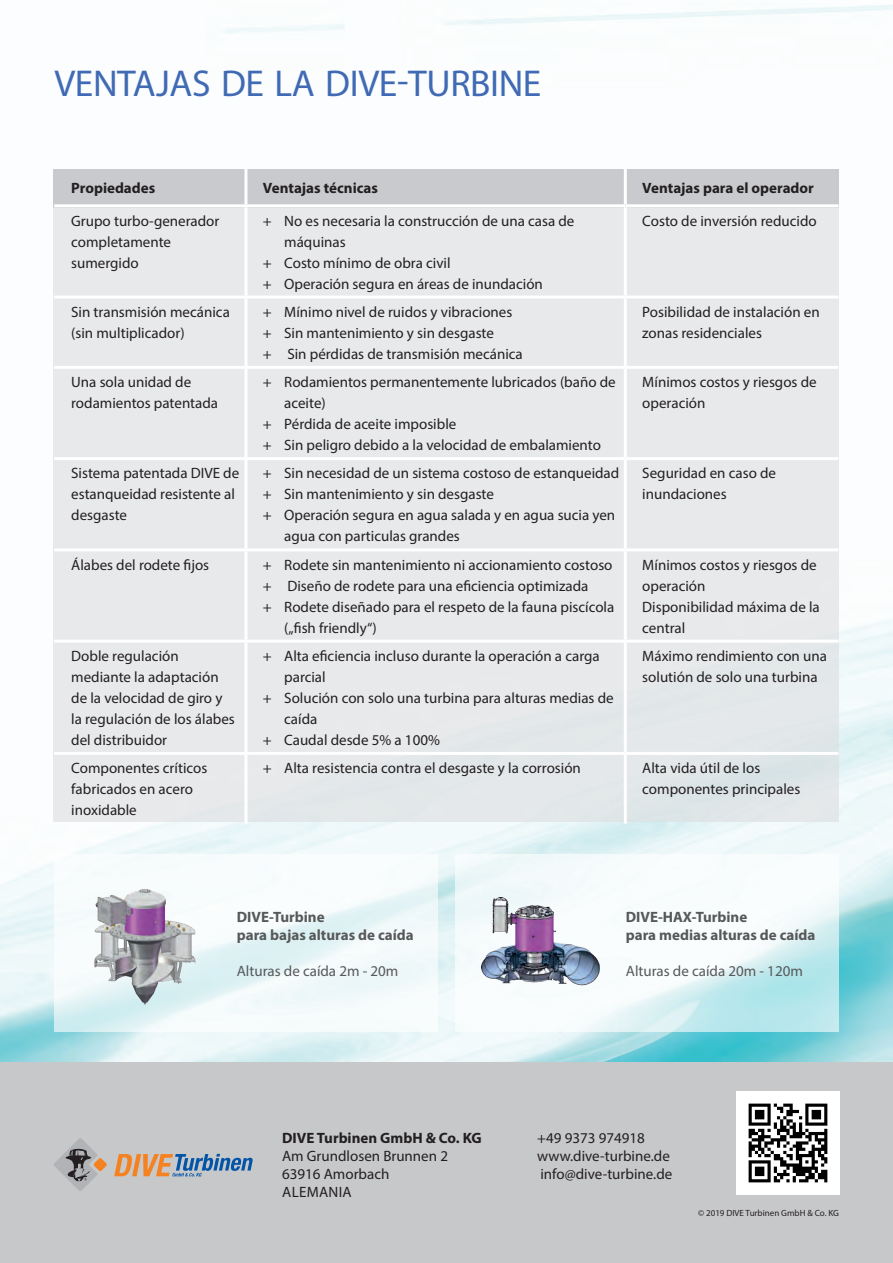
<style>
.page{position:relative;width:893px;height:1263px;background:#fff}
.page>*{position:absolute;margin:0;border:0;box-sizing:border-box;transform-origin:0 0}
.t1{font:37.5px "Myriad Pro";letter-spacing:-.01em;color:#406ab4}
.t2{font:15px/21px "Myriad Pro";color:#231f20}
.t3{font:700 15px/18px "Myriad Pro";color:#57585a}
.t4{font:700 15px "Myriad Pro";color:#231f20}
.t5{font:15px "Myriad Pro";color:#57585a}
.t6{font:9px "Myriad Pro";color:#231f20}
</style>
<div class="page">
<img style="left:0;top:5px;width:893px;height:1057px">
<div style="left:0;top:1062px;width:893px;height:201px;background:#c7c8ca"></div>
<svg style="left:114px;top:1154px;width:139px;height:23px"></svg>
<svg style="left:54px;top:1138px;width:53px;height:53px"></svg>
<img style="left:737px;top:1091px;width:103px;height:103px">
<div style="left:54px;top:169px;width:785px;height:38px;background:#c9cacd"></div>
<div style="left:54px;top:207px;width:785px;height:614px;background:#e8e9eb"></div>
<hr style="left:244px;top:169px;width:3px;height:35px;background:#fff">
<hr style="left:624px;top:169px;width:3px;height:35px;background:#fff">
<hr style="left:54px;top:204px;width:192px;height:3px;background:#fff">
<hr style="left:246px;top:204px;width:379px;height:3px;background:#fff">
<hr style="left:244px;top:207px;width:3px;height:89px;background:#fff">
<hr style="left:625px;top:204px;width:213px;height:3px;background:#fff">
<hr style="left:624px;top:207px;width:3px;height:89px;background:#fff">
<hr style="left:54px;top:296px;width:192px;height:3px;background:#fff">
<hr style="left:246px;top:296px;width:379px;height:3px;background:#fff">
<hr style="left:244px;top:299px;width:3px;height:67px;background:#fff">
<hr style="left:625px;top:296px;width:213px;height:3px;background:#fff">
<hr style="left:624px;top:299px;width:3px;height:67px;background:#fff">
<hr style="left:54px;top:366px;width:192px;height:3px;background:#fff">
<hr style="left:246px;top:366px;width:379px;height:3px;background:#fff">
<hr style="left:244px;top:369px;width:3px;height:88px;background:#fff">
<hr style="left:625px;top:366px;width:213px;height:3px;background:#fff">
<hr style="left:624px;top:369px;width:3px;height:88px;background:#fff">
<hr style="left:54px;top:457px;width:192px;height:3px;background:#fff">
<hr style="left:246px;top:457px;width:379px;height:3px;background:#fff">
<hr style="left:244px;top:460px;width:3px;height:88px;background:#fff">
<hr style="left:625px;top:457px;width:213px;height:3px;background:#fff">
<hr style="left:624px;top:460px;width:3px;height:88px;background:#fff">
<hr style="left:54px;top:548px;width:192px;height:3px;background:#fff">
<hr style="left:246px;top:548px;width:379px;height:3px;background:#fff">
<hr style="left:244px;top:551px;width:3px;height:89px;background:#fff">
<hr style="left:625px;top:548px;width:213px;height:3px;background:#fff">
<hr style="left:624px;top:551px;width:3px;height:89px;background:#fff">
<hr style="left:54px;top:640px;width:192px;height:3px;background:#fff">
<hr style="left:246px;top:640px;width:379px;height:3px;background:#fff">
<hr style="left:244px;top:643px;width:3px;height:109px;background:#fff">
<hr style="left:625px;top:640px;width:213px;height:3px;background:#fff">
<hr style="left:624px;top:643px;width:3px;height:109px;background:#fff">
<hr style="left:54px;top:752px;width:192px;height:3px;background:#fff">
<hr style="left:246px;top:752px;width:379px;height:3px;background:#fff">
<hr style="left:244px;top:755px;width:3px;height:69px;background:#fff">
<hr style="left:625px;top:752px;width:213px;height:3px;background:#fff">
<hr style="left:624px;top:755px;width:3px;height:69px;background:#fff">
<svg style="left:54px;top:854px;width:384px;height:178px;fill:#f6fbfc"></svg>
<img style="left:65px;top:875px;width:154px;height:145px">
<svg style="left:455px;top:854px;width:384px;height:178px"></svg>
<img style="left:481px;top:898px;width:119px;height:91px">
<h1 class="t1" style="left:54px;top:61px;width:489px">VENTAJAS DE LA DIVE-TURBINE</h1>
<p class="t4" style="left:71px;top:178px;width:86px">Propiedades</p>
<p class="t4" style="left:263px;top:178px;width:117px">Ventajas técnicas</p>
<p class="t4" style="left:642px;top:178px;width:173px">Ventajas para el operador</p>
<p class="t2" style="left:71px;top:210px;width:150px">Grupo turbo-generador completamente sumergido</p>
<p class="t2" style="left:263px;top:210px;width:313px">+ No es necesaria la construcción de una casa de</p>
<p class="t2" style="left:642px;top:210px;width:176px">Costo de inversión reducido</p>
<p class="t2" style="left:284px;top:231px;width:63px">máquinas</p>
<p class="t2" style="left:263px;top:252px;width:189px">+ Costo mínimo de obra civil</p>
<p class="t2" style="left:263px;top:273px;width:281px">+ Operación segura en áreas de inundación</p>
<p class="t2" style="left:71px;top:301px;width:160px">Sin transmisión mecánica (sin multiplicador)</p>
<p class="t2" style="left:263px;top:301px;width:261px">+ Mínimo nivel de ruidos y vibraciones + Sin mantenimiento y sin desgaste<br>+ Sin pérdidas de transmisión mecánica</p>
<p class="t2" style="left:642px;top:301px;width:179px">Posibilidad de instalación en zonas residenciales</p>
<p class="t2" style="left:71px;top:371px;width:148px">Una sola unidad de rodamientos patentada</p>
<p class="t2" style="left:263px;top:371px;width:354px">+ Rodamientos permanentemente lubricados (baño de</p>
<p class="t2" style="left:642px;top:371px;width:176px">Mínimos costos y riesgos de operación</p>
<p class="t2" style="left:284px;top:392px;width:43px">aceite)</p>
<p class="t2" style="left:263px;top:413px;width:195px">+ Pérdida de aceite imposible</p>
<p class="t2" style="left:263px;top:434px;width:340px">+ Sin peligro debido a la velocidad de embalamiento</p>
<p class="t2" style="left:71px;top:463px;width:170px">Sistema patentada DIVE de estanqueidad resistente al desgaste</p>
<p class="t2" style="left:263px;top:463px;width:358px">+ Sin necesidad de un sistema costoso de estanqueidad</p>
<p class="t2" style="left:263px;top:484px;width:233px">+ Sin mantenimiento y sin desgaste</p>
<p class="t2" style="left:263px;top:505px;width:354px">+ Operación segura en agua salada y en agua sucia yen</p>
<p class="t2" style="left:284px;top:526px;width:177px">agua con particulas grandes</p>
<p class="t2" style="left:71px;top:554px;width:139px">Álabes del rodete fijos</p>
<p class="t2" style="left:263px;top:554px;width:351px">+ Rodete sin mantenimiento ni accionamiento costoso</p>
<p class="t2" style="left:263px;top:575px;width:327px">+ Diseño de rodete para una eficiencia optimizada</p>
<p class="t2" style="left:263px;top:596px;width:353px">+ Rodete diseñado para el respeto de la fauna piscícola</p>
<p class="t2" style="left:284px;top:617px;width:94px">(„fish friendly“)</p>
<p class="t2" style="left:71px;top:645px;width:165px">Doble regulación mediante la adaptación de la velocidad de giro y la regulación de los álabes del distribuidor</p>
<p class="t2" style="left:263px;top:645px;width:338px">+ Alta eficiencia incluso durante la operación a carga</p>
<p class="t2" style="left:284px;top:666px;width:43px">parcial</p>
<p class="t2" style="left:263px;top:687px;width:352px">+ Solución con solo una turbina para alturas medias de</p>
<p class="t2" style="left:284px;top:708px;width:35px">caída</p>
<p class="t2" style="left:263px;top:729px;width:178px">+ Caudal desde 5% a 100%</p>
<p class="t2" style="left:642px;top:463px;width:135px">Seguridad en caso de inundaciones</p>
<p class="t2" style="left:642px;top:554px;width:179px">Mínimos costos y riesgos de operación<br>Disponibilidad máxima de la central</p>
<p class="t2" style="left:642px;top:645px;width:186px">Máximo rendimiento con una solutión de solo una turbina</p>
<p class="t2" style="left:71px;top:757px;width:138px">Componentes críticos fabricados en acero inoxidable</p>
<p class="t2" style="left:263px;top:757px;width:319px">+ Alta resistencia contra el desgaste y la corrosión</p>
<p class="t2" style="left:642px;top:757px;width:160px">Alta vida útil de los componentes principales</p>
<p class="t3" style="left:237px;top:907px;width:178px">DIVE-Turbine<br>para bajas alturas de caída</p>
<p class="t5" style="left:237px;top:962px;width:163px">Alturas de caída 2m - 20m</p>
<p class="t3" style="left:626px;top:907px;width:191px">DIVE-HAX-Turbine<br>para medias alturas de caída</p>
<p class="t5" style="left:626px;top:962px;width:179px">Alturas de caída 20m - 120m</p>
<p class="t4" style="left:282px;top:1128px;width:201px">DIVE Turbinen GmbH &amp; Co. KG</p>
<p class="t2" style="left:282px;top:1147px;width:167px;line-height:18px">Am Grundlosen Brunnen 2<br>63916 Amorbach<br>ALEMANIA</p>
<p class="t2" style="left:537px;top:1129px;width:137px;line-height:18px">+49 9373 974918 www.dive-turbine.de info@dive-turbine.de</p>
<p class="t6" style="left:698px;top:1207px;width:142px">© 2019 DIVE Turbinen GmbH &amp; Co. KG</p>
</div>
